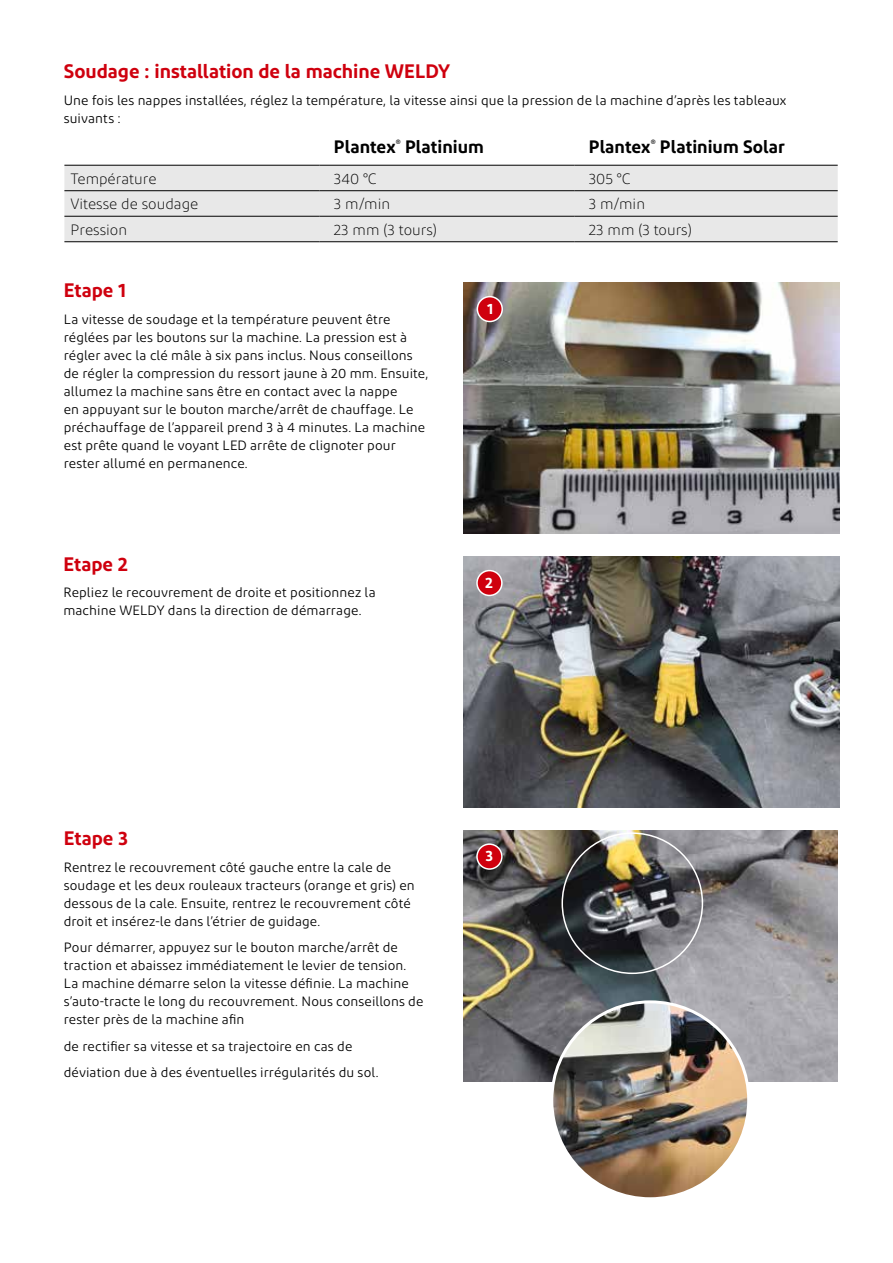
<style>
.page{position:relative;width:893px;height:1263px;background:#fff}
.page>*{position:absolute;margin:0;border:0;box-sizing:border-box;transform-origin:0 0}
.t1{font:600 19.5px "Diodrum";letter-spacing:-.005em;color:#cf000e}
.t2{font:600 18px "Diodrum";color:#000}
.t3{font:300 15px "Diodrum";color:#000}
.t4{font:600 15px "Diodrum";color:#fff}
.t5{font:13.5px/18px "Diodrum";letter-spacing:.005em;color:#000}
</style>
<div class="page">
<svg style="left:64px;top:164px;width:774px;height:1px"></svg>
<div style="left:64px;top:166px;width:774px;height:75px;background:#e8e8e8"></div>
<hr style="left:64px;top:165px;width:255px;height:1px;background:#000">
<hr style="left:319px;top:165px;width:255px;height:1px;background:#000">
<hr style="left:574px;top:165px;width:264px;height:1px;background:#000">
<hr style="left:64px;top:190px;width:255px;height:1px;background:#000">
<hr style="left:319px;top:190px;width:255px;height:1px;background:#000">
<hr style="left:574px;top:190px;width:264px;height:1px;background:#000">
<hr style="left:64px;top:216px;width:255px;height:1px;background:#000">
<hr style="left:319px;top:216px;width:255px;height:1px;background:#000">
<hr style="left:574px;top:216px;width:264px;height:1px;background:#000">
<hr style="left:64px;top:241px;width:255px;height:1px;background:#000">
<hr style="left:319px;top:241px;width:255px;height:1px;background:#000">
<hr style="left:574px;top:241px;width:264px;height:1px;background:#000">
<img style="left:463px;top:283px;width:376px;height:251px">
<img style="left:463px;top:557px;width:376px;height:251px">
<img style="left:463px;top:831px;width:375px;height:250px">
<div style="left:477px;top:297px;width:25px;height:24px;background:#cf000e;border-radius:50%"></div>
<div style="left:477px;top:296px;width:26px;height:26px;border:2px solid #fff;border-radius:50%"></div>
<div style="left:477px;top:571px;width:25px;height:24px;background:#cf000e;border-radius:50%"></div>
<div style="left:476px;top:570px;width:27px;height:26px;border:2px solid #fff;border-radius:50%"></div>
<div style="left:477px;top:844px;width:25px;height:25px;background:#cf000e;border-radius:50%"></div>
<div style="left:476px;top:843px;width:27px;height:27px;border:2px solid #fff;border-radius:50%"></div>
<img style="left:552px;top:1002px;width:197px;height:197px;border-radius:98px">
<h1 class="t1" style="left:64px;top:59px;width:388px">Soudage : installation de la machine WELDY</h1>
<p class="t5" style="left:64px;top:91px;width:724px">Une fois les nappes installées, réglez la température, la vitesse ainsi que la pression de la machine d’après les tableaux suivants :</p>
<h2 class="t2" style="left:334px;top:135px;width:152px">Plantex<sup>®</sup> Platinium</h2>
<h2 class="t2" style="left:589px;top:135px;width:198px">Plantex<sup>®</sup> Platinium Solar</h2>
<p class="t3" style="left:70px;top:169px;width:88px">Température</p>
<p class="t3" style="left:334px;top:169px;width:45px">340 °C</p>
<p class="t3" style="left:589px;top:169px;width:44px">305 °C</p>
<p class="t3" style="left:70px;top:195px;width:129px">Vitesse de soudage</p>
<p class="t3" style="left:334px;top:195px;width:58px">3 m/min</p>
<p class="t3" style="left:589px;top:195px;width:58px">3 m/min</p>
<p class="t3" style="left:70px;top:220px;width:58px">Pression</p>
<p class="t3" style="left:334px;top:220px;width:104px">23 mm (3 tours)</p>
<p class="t3" style="left:589px;top:220px;width:104px">23 mm (3 tours)</p>
<h1 class="t1" style="left:64px;top:278px;width:64px">Etape 1</h1>
<p class="t5" style="left:64px;top:310px;width:366px">La vitesse de soudage et la température peuvent être réglées par les boutons sur la machine. La pression est à régler avec la clé mâle à six pans inclus. Nous conseillons de régler la compression du ressort jaune à 20 mm. Ensuite, allumez la machine sans être en contact avec la nappe<br>en appuyant sur le bouton marche/arrêt de chauffage. Le préchauffage de l’appareil prend 3 à 4 minutes. La machine est prête quand le voyant LED arrête de clignoter pour rester allumé en permanence.</p>
<h1 class="t1" style="left:63px;top:551px;width:66px">Etape 2</h1>
<p class="t5" style="left:63px;top:583px;width:314px">Repliez le recouvrement de droite et positionnez la machine WELDY dans la direction de démarrage.</p>
<p class="t4" style="left:487px;top:299px;width:8px">1</p>
<p class="t4" style="left:485px;top:573px;width:9px">2</p>
<h1 class="t1" style="left:64px;top:826px;width:66px">Etape 3</h1>
<p class="t5" style="left:64px;top:858px;width:353px">Rentrez le recouvrement côté gauche entre la cale de soudage et les deux rouleaux tracteurs (orange et gris) en dessous de la cale. Ensuite, rentrez le recouvrement côté droit et insérez-le dans l’étrier de guidage.</p>
<p class="t5" style="left:64px;top:938px;width:361px">Pour démarrer, appuyez sur le bouton marche/arrêt de traction et abaissez immédiatement le levier de tension.<br>La machine démarre selon la vitesse définie. La machine s’auto-tracte le long du recouvrement. Nous conseillons de rester près de la machine afin</p>
<p class="t5" style="left:64px;top:1032px;width:316px;line-height:26.5px">de rectifier sa vitesse et sa trajectoire en cas de déviation due à des éventuelles irrégularités du sol.</p>
<p class="t4" style="left:485px;top:846px;width:9px">3</p>
</div>
